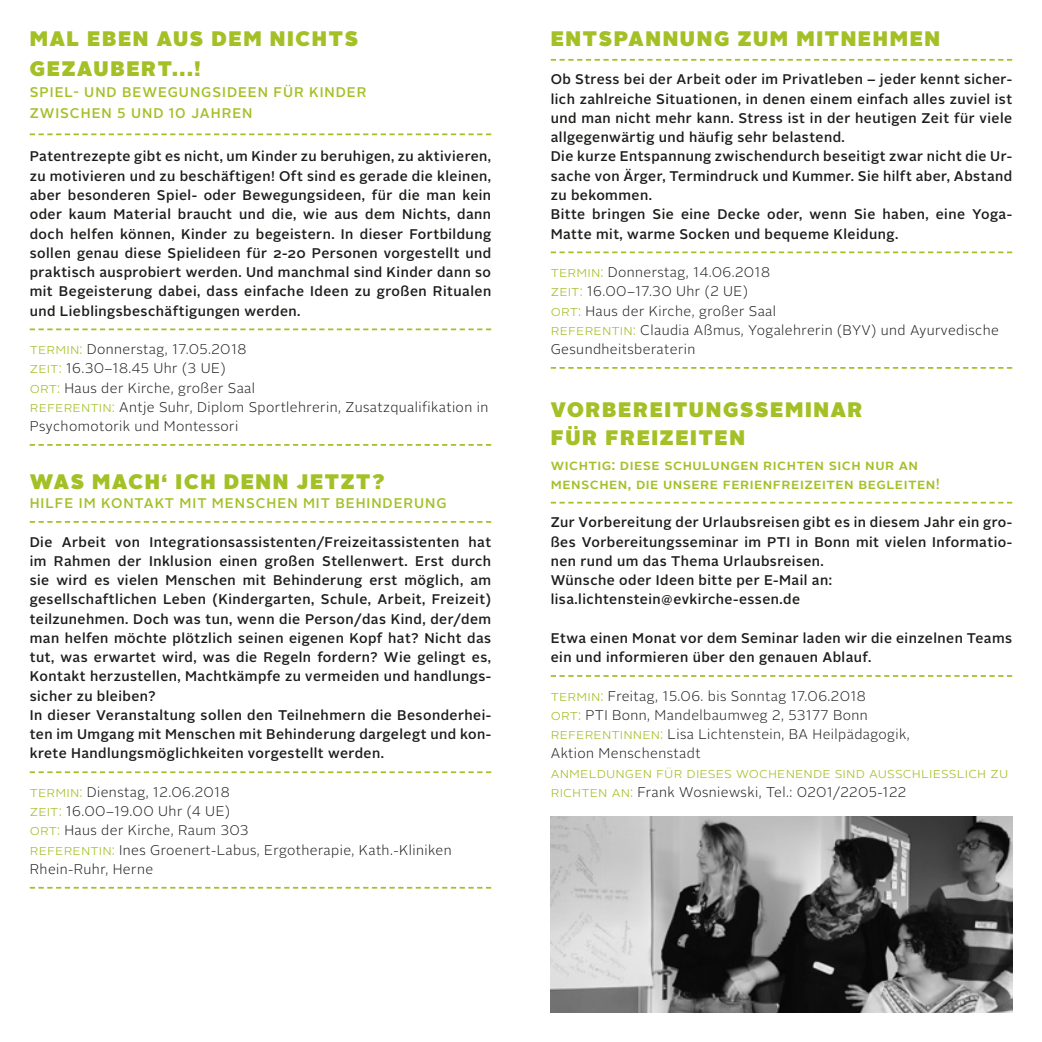
<style>
.page{position:relative;width:1042px;height:1042px;background:#fff}
.page>*{position:absolute;margin:0;border:0;box-sizing:border-box;transform-origin:0 0}
.t1{font:900 21px/29.8px "Alright Sans";letter-spacing:.08em;color:#a3c027}
.t2{font:500 14.88px/19.2px "Alright Sans";letter-spacing:.035em;color:#a3c027}
.t3{font:300 14.88px "Alright Sans";letter-spacing:.01em;color:#a3c027}
.t4{font:500 14px/19.2px "Alright Sans";letter-spacing:.035em;color:#1d1d1b}
.t5{font:300 14px/19.2px "Alright Sans";letter-spacing:.03em;color:#1d1d1b}
.t6{font:500 14px/21px "Alright Sans";letter-spacing:.07em;color:#a3c027}
.s1{font-size:14.88px;color:#a3c027}
</style>
<div class="page">
<svg style="left:30px;top:133px;width:461px;height:2px"></svg>
<svg style="left:30px;top:328px;width:461px;height:2px"></svg>
<svg style="left:30px;top:444px;width:461px;height:2px"></svg>
<svg style="left:30px;top:521px;width:461px;height:2px"></svg>
<svg style="left:30px;top:771px;width:461px;height:2px"></svg>
<svg style="left:30px;top:887px;width:461px;height:1px"></svg>
<svg style="left:551px;top:59px;width:461px;height:2px"></svg>
<svg style="left:551px;top:251px;width:461px;height:2px"></svg>
<svg style="left:551px;top:367px;width:461px;height:2px"></svg>
<svg style="left:551px;top:502px;width:461px;height:1px"></svg>
<svg style="left:551px;top:675px;width:461px;height:2px"></svg>
<img style="left:551px;top:816px;width:461px;height:196px">
<h1 class="t1" style="left:30px;top:24px;width:330px">MAL EBEN AUS DEM NICHTS<br>GEZAUBERT...!</h1>
<p class="t6" style="left:30px;top:81px;width:338px">SPIEL- UND BEWEGUNGSIDEEN FÜR KINDER<br>ZWISCHEN 5 UND 10 JAHREN</p>
<p class="t4" style="left:30px;top:147px;width:463px;text-align:justify">Patentrezepte gibt es nicht, um Kinder zu beruhigen, zu aktivieren, zu motivieren und zu beschäftigen! Oft sind es gerade die kleinen, aber besonderen Spiel- oder Bewegungsideen, für die man kein oder kaum Material braucht und die, wie aus dem Nichts, dann doch helfen können, Kinder zu begeistern. In dieser Fortbildung sollen genau diese Spielideen für 2-20 Personen vorgestellt und praktisch ausprobiert werden. Und manchmal sind Kinder dann so mit Begeisterung dabei, dass einfache Ideen zu großen Ritualen und Lieblingsbeschäftigungen werden.</p>
<p class="t5" style="left:30px;top:340px;width:460px"><span class="s1">Termin:</span> Donnerstag, 17.05.2018<br><span class="s1">Zeit:</span> 16.30–18.45 Uhr (3 UE)<br><span class="s1">Ort:</span> Haus der Kirche, großer Saal<br><span class="s1">Referentin:</span> Antje Suhr, Diplom Sportlehrerin, Zusatzqualifikation in Psychomotorik und Montessori</p>
<h1 class="t1" style="left:30px;top:466px;width:356px">WAS MACH‘ ICH DENN JETZT?</h1>
<p class="t6" style="left:30px;top:493px;width:418px">HILFE IM KONTAKT MIT MENSCHEN MIT BEHINDERUNG</p>
<p class="t4" style="left:30px;top:532px;width:463px">Die Arbeit von Integrationsassistenten/Freizeitassistenten hat im Rahmen der Inklusion einen großen Stellenwert. Erst durch sie wird es vielen Menschen mit Behinderung erst möglich, am gesellschaftlichen Leben (Kindergarten, Schule, Arbeit, Freizeit) teilzunehmen. Doch was tun, wenn die Person/das Kind, der/dem man helfen möchte plötzlich seinen eigenen Kopf hat? Nicht das tut, was erwartet wird, was die Regeln fordern? Wie gelingt es, Kontakt herzustellen, Machtkämpfe zu vermeiden und handlungs&shy;sicher zu bleiben?<br>In dieser Veranstaltung sollen den Teilnehmern die Besonderhei&shy;ten im Umgang mit Menschen mit Behinderung dargelegt und kon&shy;krete Handlungsmöglichkeiten vorgestellt werden.</p>
<p class="t5" style="left:30px;top:782px;width:423px"><span class="s1">Termin:</span> Dienstag, 12.06.2018<br><span class="s1">Zeit:</span> 16.00–19.00 Uhr (4 UE)<br><span class="s1">Ort:</span> Haus der Kirche, Raum 303<br><span class="s1">Referentin:</span> Ines Groenert-Labus, Ergotherapie, Kath.-Kliniken Rhein-Ruhr, Herne</p>
<h1 class="t1" style="left:551px;top:24px;width:391px">ENTSPANNUNG ZUM MITNEHMEN</h1>
<p class="t4" style="left:551px;top:70px;width:463px">Ob Stress bei der Arbeit oder im Privatleben – jeder kennt sicher&shy;lich zahlreiche Situationen, in denen einem einfach alles zuviel ist und man nicht mehr kann. Stress ist in der heutigen Zeit für viele allgegenwärtig und häufig sehr belastend.<br>Die kurze Entspannung zwischendurch beseitigt zwar nicht die Ur&shy;sache von Ärger, Termindruck und Kummer. Sie hilft aber, Abstand zu bekommen.<br>Bitte bringen Sie eine Decke oder, wenn Sie haben, eine Yoga-Matte mit, warme Socken und bequeme Kleidung.</p>
<p class="t5" style="left:551px;top:263px;width:450px"><span class="s1">Termin:</span> Donnerstag, 14.06.2018<br><span class="s1">Zeit:</span> 16.00–17.30 Uhr (2 UE)<br><span class="s1">Ort:</span> Haus der Kirche, großer Saal<br><span class="s1">Referentin:</span> Claudia Aßmus, Yogalehrerin (BYV) und Ayurvedische Gesundheitsberaterin</p>
<h1 class="t1" style="left:551px;top:395px;width:313px;line-height:28px">VORBEREITUNGSSEMINAR<br>FÜR FREIZEITEN</h1>
<p class="t2" style="left:551px;top:455px;width:391px">Wichtig: diese Schulungen richten sich nur an<br>Menschen, die unsere Ferienfreizeiten begleiten!</p>
<p class="t4" style="left:551px;top:513px;width:463px">Zur Vorbereitung der Urlaubsreisen gibt es in diesem Jahr ein gro&shy;ßes Vorbereitungsseminar im PTI in Bonn mit vielen Informatio&shy;nen rund um das Thema Urlaubsreisen.<br>Wünsche oder Ideen bitte per E-Mail an: lisa.lichtenstein@evkirche-essen.de</p>
<p class="t4" style="left:551px;top:628px;width:463px">Etwa einen Monat vor dem Seminar laden wir die einzelnen Teams ein und informieren über den genauen Ablauf.</p>
<p class="t5" style="left:551px;top:686px;width:360px"><span class="s1">Termin:</span> Freitag, 15.06. bis Sonntag 17.06.2018<br><span class="s1">Ort:</span> PTI Bonn, Mandelbaumweg 2, 53177 Bonn <span class="s1">Referentinnen:</span> Lisa Lichtenstein, BA Heilpädagogik, Aktion Menschenstadt</p>
<p class="t3" style="left:551px;top:762px;width:459px">Anmeldungen für dieses Wochenende sind ausschliesslich zu</p>
<p class="t5" style="left:551px;top:782px;width:357px"><span class="s1">richten an:</span> Frank Wosniewski, Tel.: 0201/2205-122</p>
</div>
